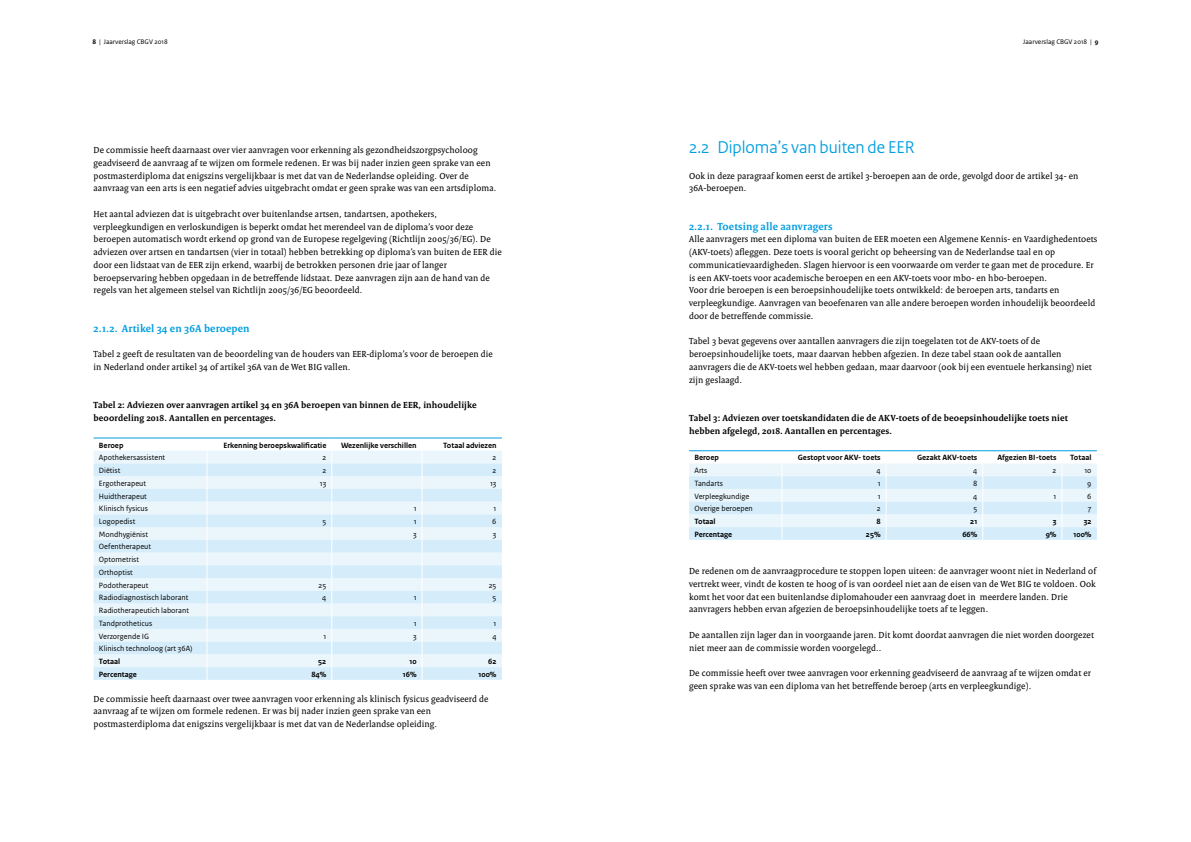
<style>
.page{position:relative;width:1191px;height:842px;background:#fff}
.page>*{position:absolute;margin:0;border:0;box-sizing:border-box;transform-origin:0 0}
.t1{font:18px "Rijksoverheid Sans Heading";color:#009ee0}
.t2{font:700 11px "Rijksoverheid Serif";letter-spacing:.015em;color:#009ee0}
.t3{font:9.5px/12.8px "Rijksoverheid Serif";letter-spacing:.015em;color:#000}
.t4{font:700 9.5px/12.8px "Rijksoverheid Serif";letter-spacing:.015em;color:#000}
.t5{font:8px/12.7px "Rijksoverheid Sans Text";color:#000}
.t6{font:700 8px "Rijksoverheid Sans Text";color:#000}
.t7{font:7px "Rijksoverheid Sans Text";color:#000}
.s1{font-weight:700}
</style>
<div class="page">
<svg style="left:689px;top:451px;width:408px;height:89px;background:#e4f3fb"></svg>
<hr style="left:689px;top:450px;width:93px;height:1px;background:#009ee0">
<hr style="left:782px;top:450px;width:104px;height:1px;background:#009ee0">
<hr style="left:886px;top:450px;width:96px;height:1px;background:#009ee0">
<hr style="left:982px;top:450px;width:80px;height:1px;background:#009ee0">
<hr style="left:1062px;top:450px;width:35px;height:1px;background:#009ee0">
<svg style="left:94px;top:451px;width:408px;height:229px;background:#e0f1fb"></svg>
<hr style="left:94px;top:438px;width:113px;height:1px;background:#009ee0">
<hr style="left:207px;top:438px;width:125px;height:1px;background:#009ee0">
<hr style="left:332px;top:438px;width:90px;height:1px;background:#009ee0">
<hr style="left:422px;top:438px;width:80px;height:1px;background:#009ee0">
<p class="t7" style="left:93px;top:38px;width:77px"><span class="s1">8</span> | Jaarverslag CBGV 2018</p>
<p class="t7" style="left:1023px;top:38px;width:77px">Jaarverslag CBGV 2018 | <span class="s1">9</span></p>
<p class="t3" style="left:94px;top:144px;width:404px">De commissie heeft daarnaast over vier aanvragen voor erkenning als gezondheidszorgpsycholoog geadviseerd de aanvraag af te wijzen om formele redenen. Er was bij nader inzien geen sprake van een postmasterdiploma dat enigszins vergelijkbaar is met dat van de Nederlandse opleiding. Over de aanvraag van een arts is een negatief advies uitgebracht omdat er geen sprake was van een artsdiploma.</p>
<p class="t3" style="left:94px;top:207px;width:410px">Het aantal adviezen dat is uitgebracht over buitenlandse artsen, tandartsen, apothekers, verpleegkundigen en verloskundigen is beperkt omdat het merendeel van de diploma’s voor deze beroepen automatisch wordt erkend op grond van de Europese regelgeving (Richtlijn 2005/36/EG). De adviezen over artsen en tandartsen (vier in totaal) hebben betrekking op diploma’s van buiten de EER die door een lidstaat van de EER zijn erkend, waarbij de betrokken personen drie jaar of langer beroepservaring hebben opgedaan in de betreffende lidstaat. Deze aanvragen zijn aan de hand van de regels van het algemeen stelsel van Richtlijn 2005/36/EG beoordeeld.</p>
<p class="t2" style="left:94px;top:321px;width:158px">2.1.2. Artikel 34 en 36A beroepen</p>
<p class="t3" style="left:94px;top:348px;width:401px">Tabel 2 geeft de resultaten van de beoordeling van de houders van EER-diploma’s voor de beroepen die in Nederland onder artikel 34 of artikel 36A van de Wet BIG vallen.</p>
<p class="t4" style="left:94px;top:399px;width:384px">Tabel 2: Adviezen over aanvragen artikel 34 en 36A beroepen van binnen de EER, inhoudelijke beoordeling 2018. Aantallen en percentages.</p>
<p class="t6" style="left:99px;top:441px;width:26px">Beroep</p>
<p class="t6" style="left:223px;top:441px;width:104px">Erkenning beroepskwalificatie</p>
<p class="t6" style="left:341px;top:441px;width:77px">Wezenlijke verschillen</p>
<p class="t6" style="left:443px;top:441px;width:55px">Totaal adviezen</p>
<p class="t5" style="left:99px;top:451px;width:68px">Apothekersassistent</p>
<p class="t5" style="left:322px;top:451px;width:5px">2</p>
<p class="t5" style="left:492px;top:451px;width:5px">2</p>
<p class="t5" style="left:99px;top:464px;width:23px">Diëtist</p>
<p class="t5" style="left:322px;top:464px;width:5px">2</p>
<p class="t5" style="left:492px;top:464px;width:5px">2</p>
<p class="t5" style="left:99px;top:477px;width:49px">Ergotherapeut</p>
<p class="t5" style="left:320px;top:477px;width:8px">13</p>
<p class="t5" style="left:490px;top:477px;width:8px">13</p>
<p class="t5" style="left:99px;top:490px;width:50px">Huidtherapeut<br>Klinisch fysicus</p>
<p class="t5" style="left:414px;top:502px;width:4px">1</p>
<p class="t5" style="left:493px;top:502px;width:4px">1</p>
<p class="t5" style="left:99px;top:515px;width:38px">Logopedist</p>
<p class="t5" style="left:322px;top:515px;width:5px">5</p>
<p class="t5" style="left:414px;top:515px;width:4px">1</p>
<p class="t5" style="left:492px;top:515px;width:6px">6</p>
<p class="t5" style="left:99px;top:528px;width:51px">Mondhygiënist</p>
<p class="t5" style="left:413px;top:528px;width:5px">3</p>
<p class="t5" style="left:493px;top:528px;width:5px">3</p>
<p class="t5" style="left:99px;top:541px;width:54px">Oefentherapeut<br>Optometrist<br>Orthoptist<br>Podotherapeut</p>
<p class="t5" style="left:318px;top:579px;width:9px">25</p>
<p class="t5" style="left:489px;top:579px;width:9px">25</p>
<p class="t5" style="left:99px;top:591px;width:91px">Radiodiagnostisch laborant</p>
<p class="t5" style="left:322px;top:591px;width:6px">4</p>
<p class="t5" style="left:414px;top:591px;width:4px">1</p>
<p class="t5" style="left:492px;top:591px;width:5px">5</p>
<p class="t5" style="left:99px;top:604px;width:92px">Radiotherapeutich laborant<br>Tandprotheticus</p>
<p class="t5" style="left:414px;top:617px;width:4px">1</p>
<p class="t5" style="left:493px;top:617px;width:4px">1</p>
<p class="t5" style="left:99px;top:630px;width:52px">Verzorgende IG</p>
<p class="t5" style="left:323px;top:630px;width:4px">1</p>
<p class="t5" style="left:413px;top:630px;width:5px">3</p>
<p class="t5" style="left:492px;top:630px;width:6px">4</p>
<p class="t5" style="left:99px;top:642px;width:95px">Klinisch technoloog (art 36A)</p>
<p class="t6" style="left:99px;top:657px;width:23px">Totaal</p>
<p class="t6" style="left:318px;top:657px;width:10px">52</p>
<p class="t6" style="left:409px;top:657px;width:9px">10</p>
<p class="t6" style="left:488px;top:657px;width:10px">62</p>
<p class="t6" style="left:99px;top:670px;width:39px">Percentage</p>
<p class="t6" style="left:311px;top:670px;width:16px">84%</p>
<p class="t6" style="left:403px;top:670px;width:15px">16%</p>
<p class="t6" style="left:478px;top:670px;width:20px">100%</p>
<p class="t3" style="left:94px;top:692px;width:396px">De commissie heeft daarnaast over twee aanvragen voor erkenning als klinisch fysicus geadviseerd de aanvraag af te wijzen om formele redenen. Er was bij nader inzien geen sprake van een postmasterdiploma dat enigszins vergelijkbaar is met dat van de Nederlandse opleiding.</p>
<h1 class="t1" style="left:689px;top:137px;width:227px">2.2 Diploma’s van buiten de EER</h1>
<p class="t3" style="left:689px;top:169px;width:391px">Ook in deze paragraaf komen eerst de artikel 3-beroepen aan de orde, gevolgd door de artikel 34- en<br>36A-beroepen.</p>
<p class="t2" style="left:689px;top:219px;width:145px">2.2.1. Toetsing alle aanvragers</p>
<p class="t3" style="left:689px;top:233px;width:410px">Alle aanvragers met een diploma van buiten de EER moeten een Algemene Kennis- en Vaardighedentoets (AKV-toets) afleggen. Deze toets is vooral gericht op beheersing van de Nederlandse taal en op communicatievaardigheden. Slagen hiervoor is een voorwaarde om verder te gaan met de procedure. Er is een AKV-toets voor academische beroepen en een AKV-toets voor mbo- en hbo-beroepen.<br>Voor drie beroepen is een beroepsinhoudelijke toets ontwikkeld: de beroepen arts, tandarts en verpleegkundige. Aanvragen van beoefenaren van alle andere beroepen worden inhoudelijk beoordeeld door de betreffende commissie.</p>
<p class="t3" style="left:689px;top:335px;width:404px">Tabel 3 bevat gegevens over aantallen aanvragers die zijn toegelaten tot de AKV-toets of de beroepsinhoudelijke toets, maar daarvan hebben afgezien. In deze tabel staan ook de aantallen aanvragers die de AKV-toets wel hebben gedaan, maar daarvoor (ook bij een eventuele herkansing) niet zijn geslaagd.</p>
<p class="t4" style="left:689px;top:411px;width:380px">Tabel 3: Adviezen over toetskandidaten die de AKV-toets of de beoepsinhoudelijke toets niet hebben afgelegd, 2018. Aantallen en percentages.</p>
<p class="t6" style="left:694px;top:453px;width:26px">Beroep</p>
<p class="t6" style="left:798px;top:453px;width:84px">Gestopt voor AKV- toets</p>
<p class="t6" style="left:917px;top:453px;width:62px">Gezakt AKV-toets</p>
<p class="t6" style="left:997px;top:453px;width:61px">Afgezien BI-toets</p>
<p class="t6" style="left:1070px;top:453px;width:23px">Totaal</p>
<p class="t5" style="left:694px;top:464px;width:15px">Arts</p>
<p class="t5" style="left:876px;top:464px;width:6px">4</p>
<p class="t5" style="left:973px;top:464px;width:6px">4</p>
<p class="t5" style="left:1052px;top:464px;width:5px">2</p>
<p class="t5" style="left:1084px;top:464px;width:9px">10</p>
<p class="t5" style="left:694px;top:477px;width:30px">Tandarts</p>
<p class="t5" style="left:878px;top:477px;width:4px">1</p>
<p class="t5" style="left:973px;top:477px;width:6px">8</p>
<p class="t5" style="left:1087px;top:477px;width:6px">9</p>
<p class="t5" style="left:694px;top:490px;width:56px">Verpleegkundige</p>
<p class="t5" style="left:878px;top:490px;width:4px">1</p>
<p class="t5" style="left:973px;top:490px;width:6px">4</p>
<p class="t5" style="left:1053px;top:490px;width:4px">1</p>
<p class="t5" style="left:1087px;top:490px;width:6px">6</p>
<p class="t5" style="left:694px;top:502px;width:60px">Overige beroepen</p>
<p class="t5" style="left:877px;top:502px;width:5px">2</p>
<p class="t5" style="left:973px;top:502px;width:5px">5</p>
<p class="t5" style="left:1087px;top:502px;width:5px">7</p>
<p class="t6" style="left:694px;top:517px;width:23px">Totaal</p>
<p class="t6" style="left:876px;top:517px;width:6px">8</p>
<p class="t6" style="left:970px;top:517px;width:9px">21</p>
<p class="t6" style="left:1052px;top:517px;width:5px">3</p>
<p class="t6" style="left:1083px;top:517px;width:9px">32</p>
<p class="t6" style="left:694px;top:530px;width:39px">Percentage</p>
<p class="t6" style="left:866px;top:530px;width:16px">25%</p>
<p class="t6" style="left:962px;top:530px;width:16px">66%</p>
<p class="t6" style="left:1045px;top:530px;width:12px">9%</p>
<p class="t6" style="left:1073px;top:530px;width:20px">100%</p>
<p class="t3" style="left:689px;top:565px;width:409px">De redenen om de aanvraagprocedure te stoppen lopen uiteen: de aanvrager woont niet in Nederland of vertrekt weer, vindt de kosten te hoog of is van oordeel niet aan de eisen van de Wet BIG te voldoen. Ook komt het voor dat een buitenlandse diplomahouder een aanvraag doet in meerdere landen. Drie aanvragers hebben ervan afgezien de beroepsinhoudelijke toets af te leggen.</p>
<p class="t3" style="left:689px;top:628px;width:406px">De aantallen zijn lager dan in voorgaande jaren. Dit komt doordat aanvragen die niet worden doorgezet niet meer aan de commissie worden voorgelegd..</p>
<p class="t3" style="left:689px;top:667px;width:403px">De commissie heeft over twee aanvragen voor erkenning geadviseerd de aanvraag af te wijzen omdat er geen sprake was van een diploma van het betreffende beroep (arts en verpleegkundige).</p>
</div>
